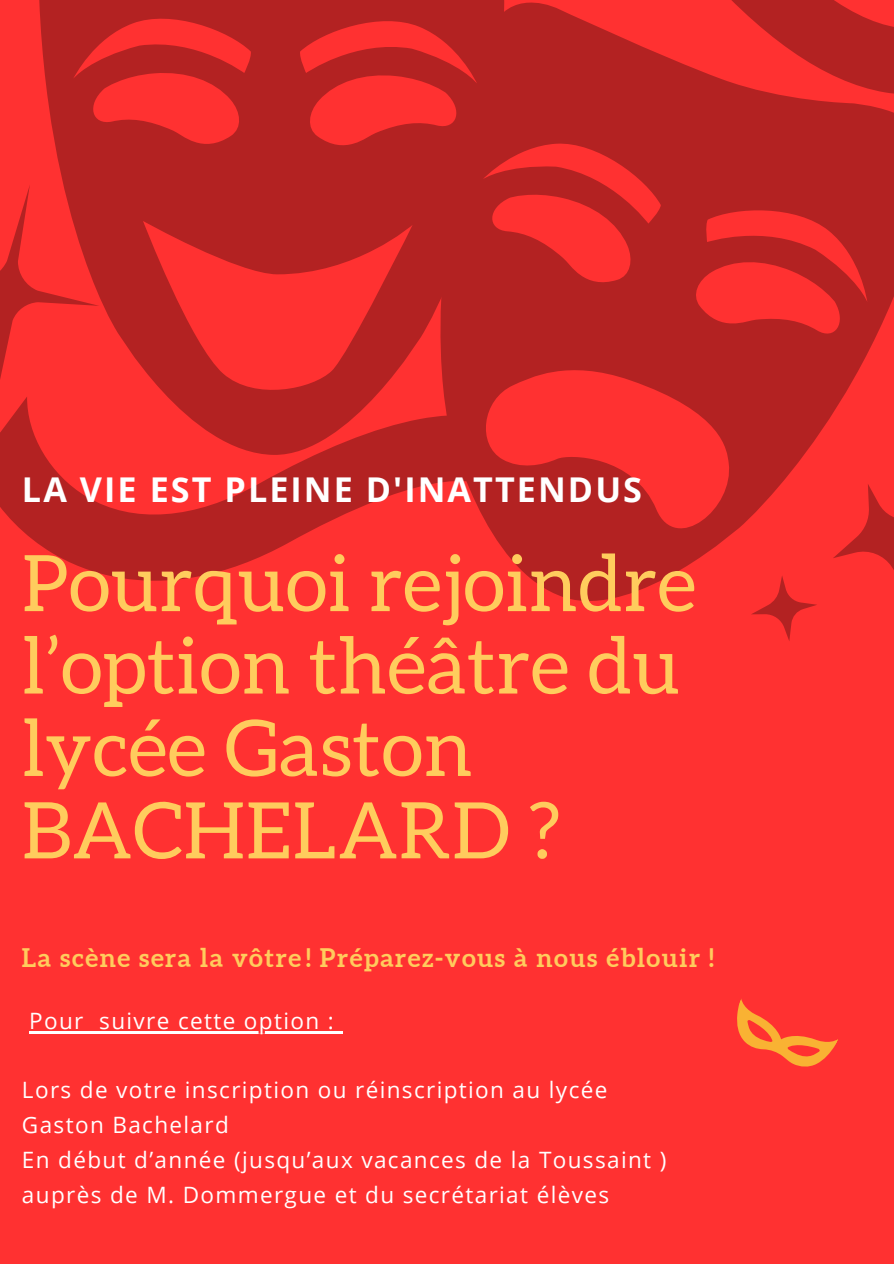
<style>
.page{position:relative;width:894px;height:1264px;background:#fff}
.page>*{position:absolute;margin:0;border:0;box-sizing:border-box;transform-origin:0 0}
.t1{font:78.15px/82.3px "Aleo";letter-spacing:.01em;color:#ffcc5d}
.t2{font:700 34.2px "Open Sans";letter-spacing:.06em;color:#fff}
.t3{font:700 25.5px "Aleo";letter-spacing:.06em;color:#ffcc5d}
.t4{font:22.5px/34.8px "Open Sans";letter-spacing:.06em;color:#fff}
</style>
<div class="page">
<div style="left:0;top:0;width:893px;height:1263px;background:#ff3131"></div>
<svg style="left:0;top:500px;width:362px;height:81px;fill:#b32222"></svg>
<svg style="left:362px;top:0;width:531px;height:641px"></svg>
<svg style="left:0;top:0;width:569px;height:500px"></svg>
<svg style="left:461px;top:346px;width:292px;height:217px;fill:#b32222"></svg>
<svg style="left:685px;top:191px;width:195px;height:162px"></svg>
<svg style="left:73px;top:0;width:184px;height:161px"></svg>
<svg style="left:297px;top:0;width:372px;height:297px"></svg>
<svg style="left:117px;top:181px;width:295px;height:241px;fill:#b32222"></svg>
<hr style="left:29px;top:1030px;width:56px;height:3px;background:#fff">
<hr style="left:85px;top:1030px;width:14px;height:3px;background:#fff">
<hr style="left:99px;top:1030px;width:236px;height:3px;background:#fff">
<svg style="left:335px;top:1031px;width:7px;height:2px"></svg>
<svg style="left:737px;top:999px;width:101px;height:68px"></svg>
<h3 class="t2" style="left:22px;top:465px;width:621px">LA VIE EST PLEINE D'INATTENDUS</h3>
<p class="t1" style="left:22px;top:542px;width:675px">Pourquoi rejoindre l’option théâtre du lycée Gaston<br>BACHELARD ?</p>
<h1 class="t3" style="left:22px;top:942px;width:693px">La scène sera la vôtre ! Préparez-vous à nous éblouir !</h1>
<h2 class="t4" style="left:29px;top:1002px;width:56px">Pour</h2>
<p class="t4" style="left:99px;top:1002px;width:236px">suivre cette option :</p>
<p class="t4" style="left:22px;top:1072px;width:586px">Lors de votre inscription ou réinscription au lycée<br>Gaston Bachelard</p>
<p class="t4" style="left:22px;top:1142px;width:645px">En début d’année (jusqu’aux vacances de la Toussaint ) auprès de M. Dommergue et du secrétariat élèves</p>
</div>
